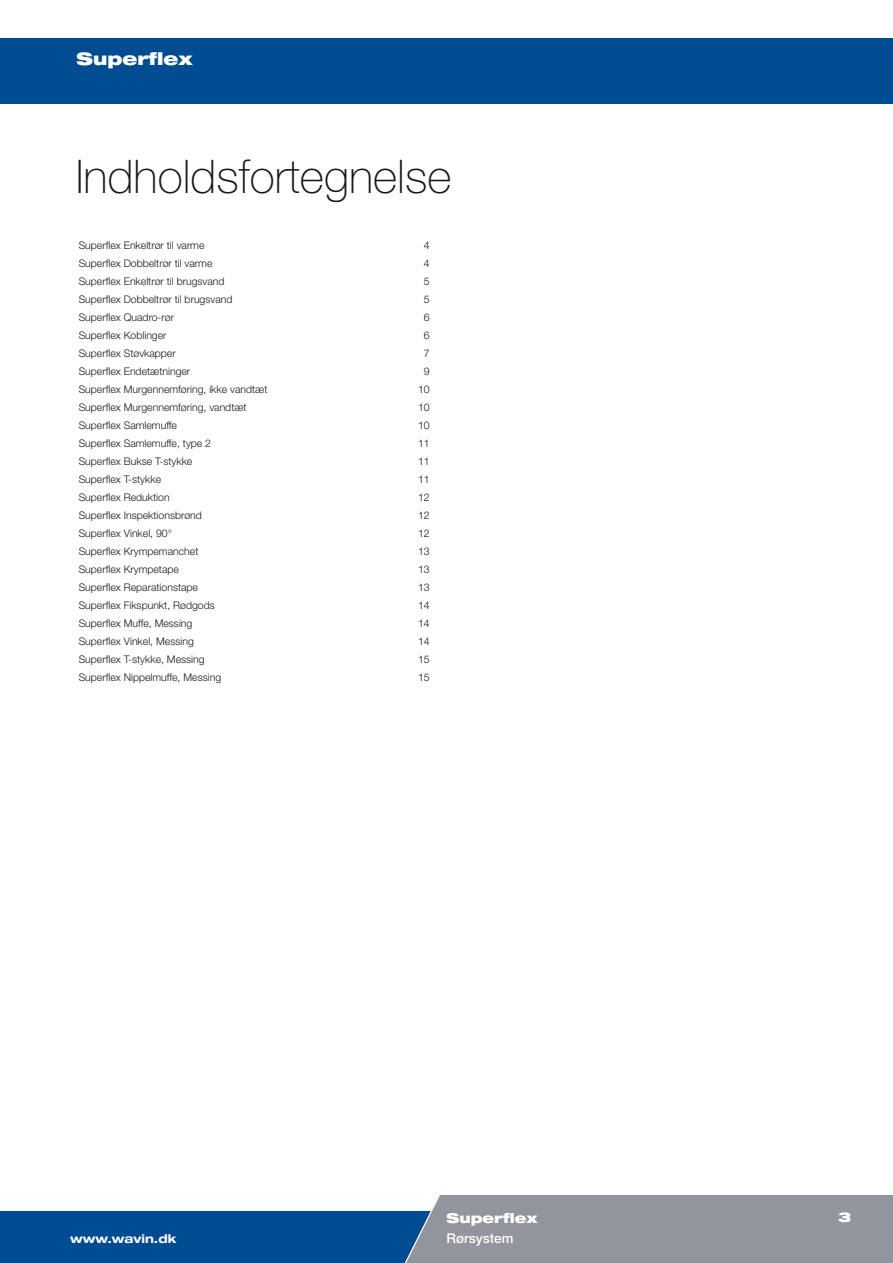
<style>
.page{position:relative;width:893px;height:1263px;background:#fff}
.page>*{position:absolute;margin:0;border:0;box-sizing:border-box;transform-origin:0 0}
.t1{font:100 46.5px "Helvetica Neue";color:#1a171c}
.t2{font:900 expanded 17.25px "Helvetica Neue";color:#fff}
.t3{font:900 expanded 13.5px "Helvetica Neue";color:#fff}
.t4{font:500 13.5px "Helvetica Neue";color:#fff}
.t5{font:700 expanded 12px "Helvetica Neue";color:#fff}
.t6{font:300 10.5px "Helvetica Neue";color:#1a171c}
</style>
<div class="page">
<div style="left:0;top:38px;width:893px;height:66px;background:#004c93"></div>
<div style="left:0;top:1212px;width:893px;height:51px;background:#004c93"></div>
<div style="left:405px;top:1195px;width:488px;height:68px;background:#92949e"></div>
<h2 class="t2" style="left:76px;top:48px;width:118px">Superflex</h2>
<h1 class="t1" style="left:76px;top:150px;width:377px">Indholdsfortegnelse</h1>
<p class="t6" style="left:79px;top:239px;width:127px">Superflex Enkeltrør til varme</p>
<p class="t6" style="left:424px;top:239px;width:7px">4</p>
<p class="t6" style="left:79px;top:257px;width:135px">Superflex Dobbeltrør til varme</p>
<p class="t6" style="left:424px;top:257px;width:7px">4</p>
<p class="t6" style="left:79px;top:275px;width:147px">Superflex Enkeltrør til brugsvand</p>
<p class="t6" style="left:424px;top:275px;width:7px">5</p>
<p class="t6" style="left:79px;top:293px;width:155px">Superflex Dobbeltrør til brugsvand</p>
<p class="t6" style="left:424px;top:293px;width:7px">5</p>
<p class="t6" style="left:79px;top:311px;width:97px">Superflex Quadro-rør</p>
<p class="t6" style="left:424px;top:311px;width:7px">6</p>
<p class="t6" style="left:79px;top:329px;width:89px">Superflex Koblinger</p>
<p class="t6" style="left:424px;top:329px;width:7px">6</p>
<p class="t6" style="left:79px;top:347px;width:99px">Superflex Støvkapper</p>
<p class="t6" style="left:424px;top:347px;width:7px">7</p>
<p class="t6" style="left:79px;top:365px;width:113px">Superflex Endetætninger</p>
<p class="t6" style="left:424px;top:365px;width:7px">9</p>
<p class="t6" style="left:79px;top:383px;width:190px">Superflex Murgennemføring, ikke vandtæt</p>
<p class="t6" style="left:418px;top:383px;width:13px">10</p>
<p class="t6" style="left:79px;top:401px;width:170px">Superflex Murgennemføring, vandtæt</p>
<p class="t6" style="left:418px;top:401px;width:13px">10</p>
<p class="t6" style="left:79px;top:419px;width:100px">Superflex Samlemuffe</p>
<p class="t6" style="left:418px;top:419px;width:13px">10</p>
<p class="t6" style="left:79px;top:437px;width:134px">Superflex Samlemuffe, type 2</p>
<p class="t6" style="left:418px;top:437px;width:13px">11</p>
<p class="t6" style="left:79px;top:455px;width:115px">Superflex Bukse T-stykke</p>
<p class="t6" style="left:418px;top:455px;width:13px">11</p>
<p class="t6" style="left:79px;top:473px;width:84px">Superflex T-stykke</p>
<p class="t6" style="left:418px;top:473px;width:13px">11</p>
<p class="t6" style="left:79px;top:491px;width:93px">Superflex Reduktion</p>
<p class="t6" style="left:418px;top:491px;width:13px">12</p>
<p class="t6" style="left:79px;top:509px;width:125px">Superflex Inspektionsbrønd</p>
<p class="t6" style="left:418px;top:509px;width:13px">12</p>
<p class="t6" style="left:79px;top:527px;width:95px">Superflex Vinkel, 90°</p>
<p class="t6" style="left:418px;top:527px;width:13px">12</p>
<p class="t6" style="left:79px;top:545px;width:121px">Superflex Krympemanchet</p>
<p class="t6" style="left:418px;top:545px;width:13px">13</p>
<p class="t6" style="left:79px;top:563px;width:102px">Superflex Krympetape</p>
<p class="t6" style="left:418px;top:563px;width:13px">13</p>
<p class="t6" style="left:79px;top:581px;width:121px">Superflex Reparationstape</p>
<p class="t6" style="left:418px;top:581px;width:13px">13</p>
<p class="t6" style="left:79px;top:599px;width:138px">Superflex Fikspunkt, Rødgods</p>
<p class="t6" style="left:418px;top:599px;width:13px">14</p>
<p class="t6" style="left:79px;top:617px;width:115px">Superflex Muffe, Messing</p>
<p class="t6" style="left:418px;top:617px;width:13px">14</p>
<p class="t6" style="left:79px;top:635px;width:117px">Superflex Vinkel, Messing</p>
<p class="t6" style="left:418px;top:635px;width:13px">14</p>
<p class="t6" style="left:79px;top:653px;width:128px">Superflex T-stykke, Messing</p>
<p class="t6" style="left:418px;top:653px;width:13px">15</p>
<p class="t6" style="left:79px;top:671px;width:144px">Superflex Nippelmuffe, Messing</p>
<p class="t6" style="left:418px;top:671px;width:13px">15</p>
<p class="t5" style="left:70px;top:1231px;width:108px">www.wavin.dk</p>
<p class="t3" style="left:446px;top:1209px;width:93px">Superflex</p>
<p class="t4" style="left:446px;top:1230px;width:69px">Rørsystem</p>
<p class="t3" style="left:838px;top:1208px;width:15px">3</p>
</div>
